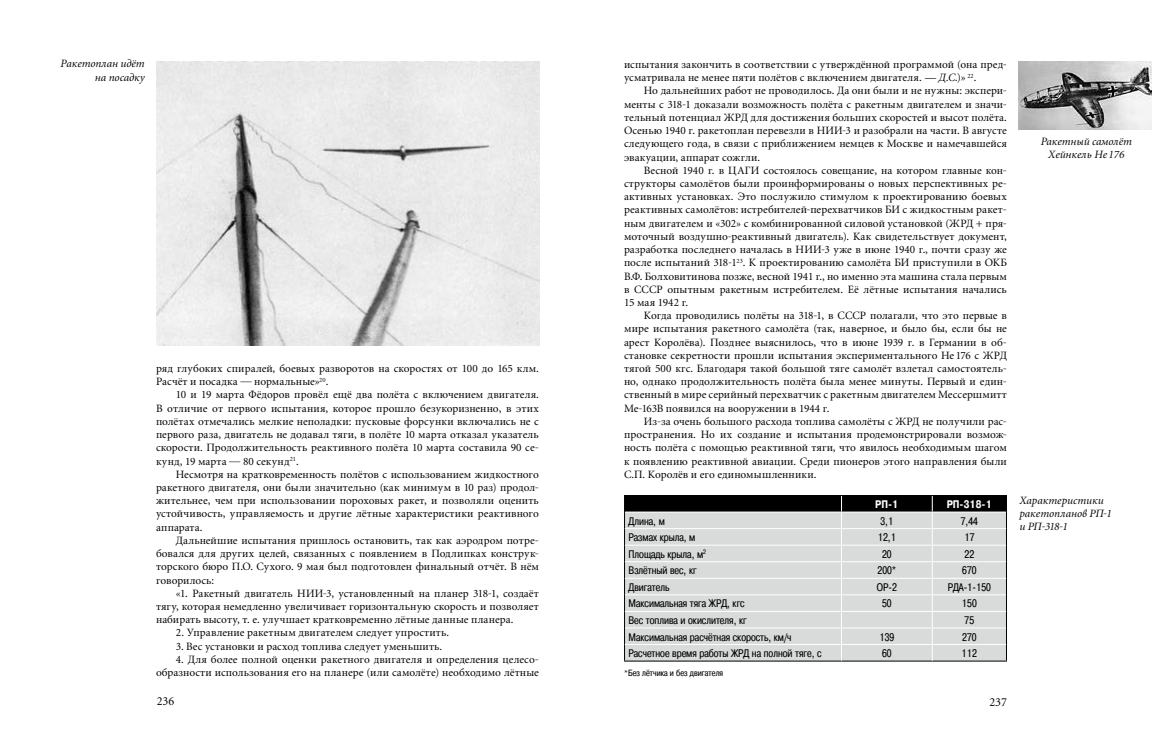
<style>
.page{position:relative;width:1163px;height:738px;background:#fff}
.page>*{position:absolute;margin:0;border:0;box-sizing:border-box;transform-origin:0 0}
.t1{font:12px "Miniature";color:#000}
.t2{font:11px/13.2px "Miniature";letter-spacing:.005em;color:#000;text-align:justify}
.t3{font:11px "Pragmatica Cond C";color:#000}
.t4{font:italic 11px/13.2px "Miniature";color:#000;text-align:right}
.t5{font:700 11px "Pragmatica Cond C";color:#fff}
.t6{font:9px "Pragmatica Cond C";letter-spacing:.01em;color:#000}
.s1{font-style:italic}
.s2{font-family:"Miniature"}
</style>
<div class="page">
<hr style="left:624px;top:494px;width:217px;height:1px;background:#000">
<hr style="left:841px;top:494px;width:91px;height:1px;background:#000">
<hr style="left:932px;top:494px;width:74px;height:1px;background:#000">
<hr style="left:624px;top:660px;width:217px;height:1px;background:#000">
<hr style="left:841px;top:660px;width:91px;height:1px;background:#000">
<hr style="left:932px;top:660px;width:74px;height:1px;background:#000">
<svg style="left:624px;top:495px;width:382px;height:165px;background:#c5c5c5"></svg>
<img style="left:157px;top:62px;width:382px;height:283px">
<img style="left:1018px;top:61px;width:133px;height:68px">
<p class="t4" style="left:60px;top:58px;width:86px">Ракетоплан идёт на посадку</p>
<p class="t2" style="left:156px;top:362px;width:384px">ряд глубоких спиралей, боевых разворотов на скоростях от 100 до 165 клм.<br>Расчёт и посадка — нормальные»<sup>20</sup>.</p>
<p class="t2" style="left:156px;top:388px;width:384px;text-indent:20px">10 и 19 марта Фёдоров провёл ещё два полёта с включением двигателя.<br>В отличие от первого испытания, которое прошло безукоризненно, в этих полётах отмечались мелкие неполадки: пусковые форсунки включались не с первого раза, двигатель не додавал тяги, в полёте 10 марта отказал указатель скорости. Продолжительность реактивного полёта 10 марта составила 90 се&shy;кунд, 19 марта — 80 секунд<sup>21</sup>.</p>
<p class="t2" style="left:156px;top:467px;width:384px;text-indent:20px">Несмотря на кратковременность полётов с использованием жидкостного ракетного двигателя, они были значительно (как минимум в 10 раз) продол&shy;жительнее, чем при использовании пороховых ракет, и позволяли оценить устойчивость, управляемость и другие лётные характеристики реактивного аппарата.</p>
<p class="t2" style="left:156px;top:533px;width:384px;text-indent:20px">Дальнейшие испытания пришлось остановить, так как аэродром потре&shy;бовался для других целей, связанных с появлением в Подлипках конструк&shy;торского бюро П.О. Сухого. 9 мая был подготовлен финальный отчёт. В нём говорилось:</p>
<p class="t2" style="left:156px;top:586px;width:384px;text-indent:20px">«1. Ракетный двигатель НИИ-3, установленный на планер 318-1, создаёт тягу, которая немедленно увеличивает горизонтальную скорость и позволяет набирать высоту, т. е. улучшает кратковременно лётные данные планера.</p>
<p class="t2" style="left:176px;top:626px;width:275px">2. Управление ракетным двигателем следует упростить.</p>
<p class="t2" style="left:176px;top:639px;width:268px">3. Вес установки и расход топлива следует уменьшить.</p>
<p class="t2" style="left:156px;top:652px;width:384px;text-align:right">4. Для более полной оценки ракетного двигателя и определения целесо&shy;образности использования его на планере (или самолёте) необходимо лётные</p>
<p class="t2" style="left:624px;top:58px;width:384px">испытания закончить в соответствии с утверждённой программой (она пред&shy;усматривала не менее пяти полётов с включением двигателя. <span class="s1">— Д.С.</span>)» <sup>22</sup>.</p>
<p class="t2" style="left:624px;top:85px;width:384px;text-indent:20px">Но дальнейших работ не проводилось. Да они были и не нужны: экспери&shy;менты с 318-1 доказали возможность полёта с ракетным двигателем и значи&shy;тельный потенциал ЖРД для достижения больших скоростей и высот полёта.<br>Осенью 1940 г. ракетоплан перевезли в НИИ-3 и разобрали на части. В августе следующего года, в связи с приближением немцев к Москве и намечавшейся эвакуации, аппарат сожгли.</p>
<p class="t2" style="left:624px;top:164px;width:384px;text-indent:20px">Весной 1940 г. в ЦАГИ состоялось совещание, на котором главные кон&shy;структоры самолётов были проинформированы о новых перспективных ре&shy;активных установках. Это послужило стимулом к проектированию боевых реактивных самолётов: истребителей-перехватчиков БИ с жидкостным ракет&shy;ным двигателем и «302» с комбинированной силовой установкой (ЖРД + пря&shy;моточный воздушно-реактивный двигатель). Как свидетельствует документ, разработка последнего началась в НИИ-3 уже в июне 1940 г., почти сразу же после испытаний 318-1<sup>23</sup>. К проектированию самолёта БИ приступили в ОКБ В.Ф. Болховитинова позже, весной 1941 г., но именно эта машина стала первым в СССР опытным ракетным истребителем. Её лётные испытания начались 15 мая 1942 г.</p>
<p class="t2" style="left:624px;top:309px;width:384px;text-indent:20px">Когда проводились полёты на 318-1, в СССР полагали, что это первые в мире испытания ракетного самолёта (так, наверное, и было бы, если бы не арест Королёва). Позднее выяснилось, что в июне 1939 г. в Германии в об&shy;становке секретности прошли испытания экспериментального Не 176 с ЖРД тягой 500 кгс. Благодаря такой большой тяге самолёт взлетал самостоятель&shy;но, однако продолжительность полёта была менее минуты. Первый и един&shy;ственный в мире серийный перехватчик с ракетным двигателем Мессершмитт Ме-163В появился на вооружении в 1944 г.</p>
<p class="t2" style="left:624px;top:415px;width:384px;text-indent:20px">Из-за очень большого расхода топлива самолёты с ЖРД не получили рас&shy;пространения. Но их создание и испытания продемонстрировали возмож&shy;ность полёта с помощью реактивной тяги, что явилось необходимым шагом к появлению реактивной авиации. Среди пионеров этого направления были С.П. Королёв и его единомышленники.</p>
<p class="t5" style="left:875px;top:498px;width:25px">РП-1</p>
<p class="t5" style="left:946px;top:498px;width:47px">РП-318-1</p>
<p class="t3" style="left:628px;top:514px;width:38px">Длина, м</p>
<p class="t3" style="left:880px;top:514px;width:14px">3,1</p>
<p class="t3" style="left:960px;top:514px;width:18px">7,44</p>
<p class="t3" style="left:628px;top:531px;width:68px">Размах крыла, м</p>
<p class="t3" style="left:877px;top:531px;width:20px">12,1</p>
<p class="t3" style="left:964px;top:531px;width:12px">17</p>
<p class="t3" style="left:628px;top:547px;width:79px">Площадь крыла, м<sup>2</sup></p>
<p class="t3" style="left:882px;top:547px;width:11px">20</p>
<p class="t3" style="left:964px;top:547px;width:11px">22</p>
<p class="t3" style="left:628px;top:564px;width:70px">Взлётный вес, кг</p>
<p class="t3" style="left:877px;top:564px;width:20px">200*</p>
<p class="t3" style="left:962px;top:564px;width:16px">670</p>
<p class="t3" style="left:628px;top:581px;width:42px">Двигатель</p>
<p class="t3" style="left:876px;top:581px;width:21px">ОР-2</p>
<p class="t3" style="left:947px;top:581px;width:45px">РДА-1-150</p>
<p class="t3" style="left:628px;top:597px;width:118px">Максимальная тяга ЖРД, кгс</p>
<p class="t3" style="left:882px;top:597px;width:11px">50</p>
<p class="t3" style="left:961px;top:597px;width:16px">150</p>
<p class="t3" style="left:628px;top:614px;width:120px">Вес топлива и окислителя, кг</p>
<p class="t3" style="left:964px;top:614px;width:11px">75</p>
<p class="t3" style="left:628px;top:630px;width:164px">Максимальная расчётная скорость, км/ч</p>
<p class="t3" style="left:879px;top:630px;width:16px">139</p>
<p class="t3" style="left:962px;top:630px;width:16px">270</p>
<p class="t3" style="left:628px;top:647px;width:194px">Расчетное время работы ЖРД на полной тяге, с</p>
<p class="t3" style="left:882px;top:647px;width:11px">60</p>
<p class="t3" style="left:961px;top:647px;width:17px">112</p>
<p class="t6" style="left:624px;top:667px;width:101px"><span class="s2">*</span>Без лётчика и без двигателя</p>
<p class="t1" style="left:157px;top:694px;width:19px">236</p>
<p class="t1" style="left:989px;top:696px;width:19px">237</p>
<p class="t4" style="left:1040px;top:135px;width:93px;text-align:center">Ракетный самолёт<br>Хейнкель Не 176</p>
<p class="t4" style="left:1018px;top:493px;width:94px;text-align:left">Характеристики ракетопланов РП-1 и РП-318-1</p>
</div>
